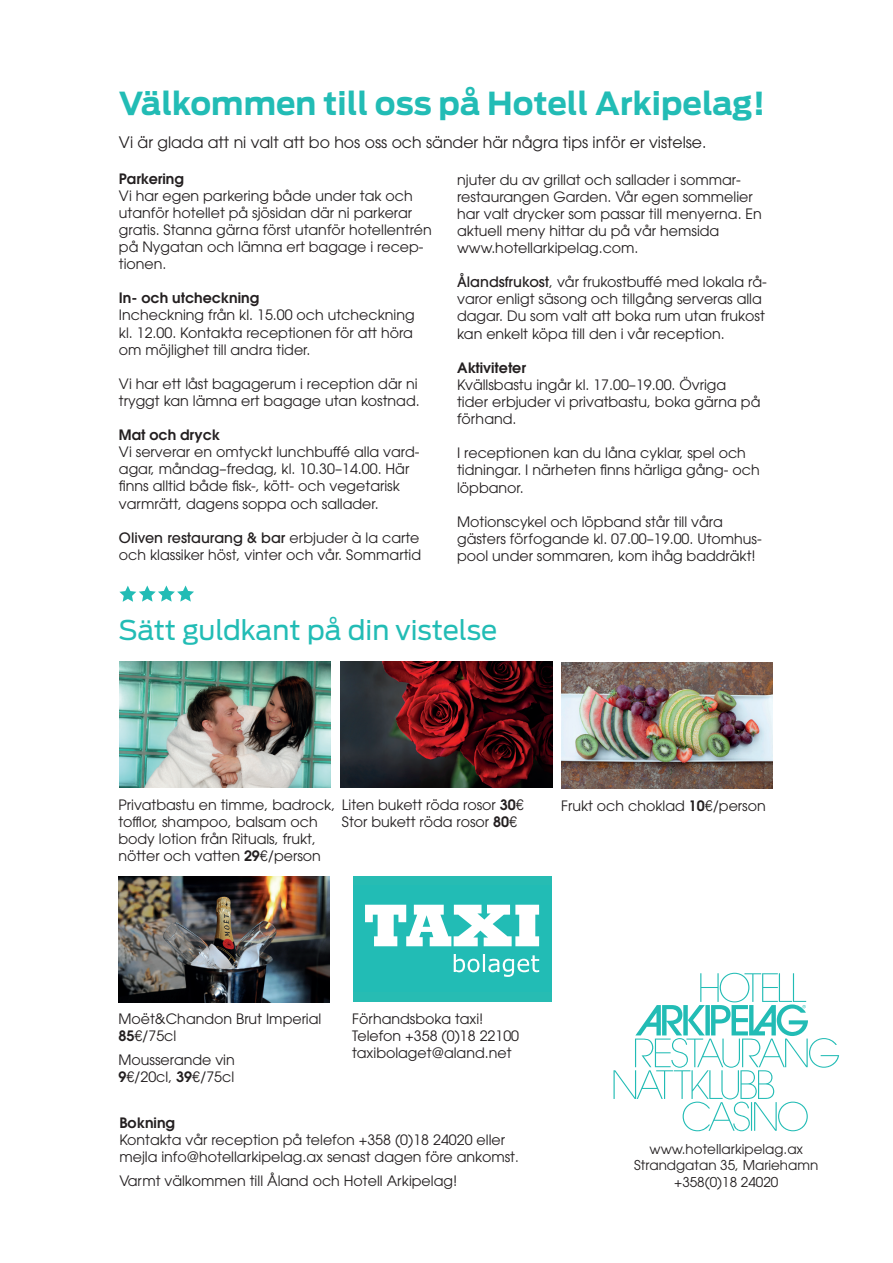
<style>
.page{position:relative;width:893px;height:1263px;background:#fff}
.page>*{position:absolute;margin:0;border:0;box-sizing:border-box;transform-origin:0 0}
.t1{font:700 31.5px "Antenna";color:#22bcb5}
.t2{font:27px "Antenna";color:#22bcb5}
.t3{font:15.75px "ITC Avant Garde Pro";color:#231f20}
.t4{font:14.25px/17.1px "ITC Avant Garde Pro";color:#231f20}
.t5{font:600 14.25px "ITC Avant Garde Pro";color:#231f20}
.t6{font:13.5px/16.2px "ITC Avant Garde Pro";color:#231f20;text-align:center}
.s1{font-weight:500}
.s2{font-weight:600}
.s3{font-size:13.5px}
</style>
<div class="page">
<svg style="left:613px;top:973px;width:226px;height:158px"></svg>
<div style="left:353px;top:876px;width:198px;height:126px;background:#27bcb3"></div>
<div style="left:353px;top:886px;width:198px;height:106px;background:#22bcb5"></div>
<svg style="left:365px;top:905px;width:174px;height:41px"></svg>
<svg style="left:454px;top:954px;width:85px;height:23px"></svg>
<img style="left:341px;top:662px;width:211px;height:125px">
<svg style="left:119px;top:585px;width:75px;height:17px"></svg>
<img style="left:561px;top:663px;width:211px;height:125px">
<img style="left:118px;top:877px;width:212px;height:125px">
<img style="left:119px;top:662px;width:212px;height:125px">
<h1 class="t1" style="left:119px;top:85px;width:648px">Välkommen till oss på Hotell Arkipelag!</h1>
<p class="t3" style="left:119px;top:133px;width:589px">Vi är glada att ni valt att bo hos oss och sänder här några tips inför er vistelse.</p>
<p class="t4" style="left:457px;top:171px;width:306px">njuter du av grillat och sallader i sommar&shy;restaurangen Garden. Vår egen sommelier har valt drycker som passar till menyerna. En aktuell meny hittar du på vår hemsida www.hotellarkipelag.com.</p>
<p class="t4" style="left:457px;top:273px;width:311px"><span class="s1">Ålandsfrukost</span>, vår frukostbuffé med lokala rå&shy;varor enligt säsong och tillgång serveras alla dagar. Du som valt att boka rum utan frukost kan enkelt köpa till den i vår reception.</p>
<p class="t5" style="left:457px;top:358px;width:70px">Aktiviteter</p>
<p class="t4" style="left:457px;top:376px;width:305px">Kvällsbastu ingår kl. 17.00–19.00. Övriga tider erbjuder vi privatbastu, boka gärna på förhand.</p>
<p class="t4" style="left:457px;top:444px;width:304px">I receptionen kan du låna cyklar, spel och tidningar. I närheten finns härliga gång- och löpbanor.</p>
<p class="t4" style="left:457px;top:513px;width:306px">Motionscykel och löpband står till våra gästers förfogande kl. 07.00–19.00. Utomhus&shy;pool under sommaren, kom ihåg baddräkt!</p>
<p class="t5" style="left:119px;top:169px;width:66px">Parkering</p>
<p class="t4" style="left:119px;top:187px;width:314px">Vi har egen parkering både under tak och utanför hotellet på sjösidan där ni parkerar gratis. Stanna gärna först utanför hotellentrén på Nygatan och lämna ert bagage i recep&shy;tionen.</p>
<p class="t5" style="left:119px;top:289px;width:142px">In- och utcheckning</p>
<p class="t4" style="left:119px;top:306px;width:297px;text-align:justify">Incheckning från kl. 15.00 och utcheckning kl. 12.00. Kontakta receptionen för att höra om möjlighet till andra tider.</p>
<p class="t4" style="left:119px;top:375px;width:302px">Vi har ett låst bagagerum i reception där ni tryggt kan lämna ert bagage utan kostnad.</p>
<p class="t5" style="left:119px;top:426px;width:103px">Mat och dryck</p>
<p class="t4" style="left:119px;top:443px;width:302px">Vi serverar en omtyckt lunchbuffé alla vard&shy;agar, måndag–fredag, kl. 10.30–14.00. Här finns alltid både fisk-, kött- och vegetarisk varmrätt, dagens soppa och sallader.</p>
<p class="t4" style="left:119px;top:529px;width:304px"><span class="s1">Oliven restaurang &amp; bar</span> erbjuder à la carte och klassiker höst, vinter och vår. Sommartid</p>
<h2 class="t2" style="left:118px;top:614px;width:380px">Sätt guldkant på din vistelse</h2>
<p class="t4" style="left:118px;top:795px;width:218px">Privatbastu en timme, badrock, tofflor, shampoo, balsam och body lotion från Rituals, frukt, nötter och vatten <span class="s2">29</span>€/person</p>
<p class="t4" style="left:561px;top:797px;width:206px">Frukt och choklad <span class="s2">10</span>€/person</p>
<p class="t4" style="left:342px;top:796px;width:183px">Liten bukett röda rosor <span class="s2">30</span>€<br>Stor bukett röda rosor <span class="s2">80</span>€</p>
<p class="t4" style="left:118px;top:1010px;width:204px">Moët&amp;Chandon Brut Imperial<br><span class="s2">85</span>€/75cl</p>
<p class="t4" style="left:118px;top:1051px;width:118px">Mousserande vin<br><span class="s2">9</span>€/20cl, <span class="s2">39</span>€/75cl</p>
<p class="t4" style="left:352px;top:1010px;width:169px">Förhandsboka taxi!<br>Telefon +358 (0)18 22100 taxibolaget@aland.net</p>
<p class="t5" style="left:119px;top:1113px;width:57px">Bokning</p>
<p class="t4" style="left:119px;top:1131px;width:401px">Kontakta vår reception på telefon +358 (0)18 24020 eller mejla info@hotellarkipelag.ax senast dagen före ankomst<span class="s3">.</span></p>
<p class="t4" style="left:119px;top:1172px;width:339px">Varmt välkommen till Åland och Hotell Arkipelag!</p>
<p class="t6" style="left:634px;top:1141px;width:186px">www.hotellarkipelag.ax<br>Strandgatan 35, Mariehamn +358(0)18 24020</p>
</div>
